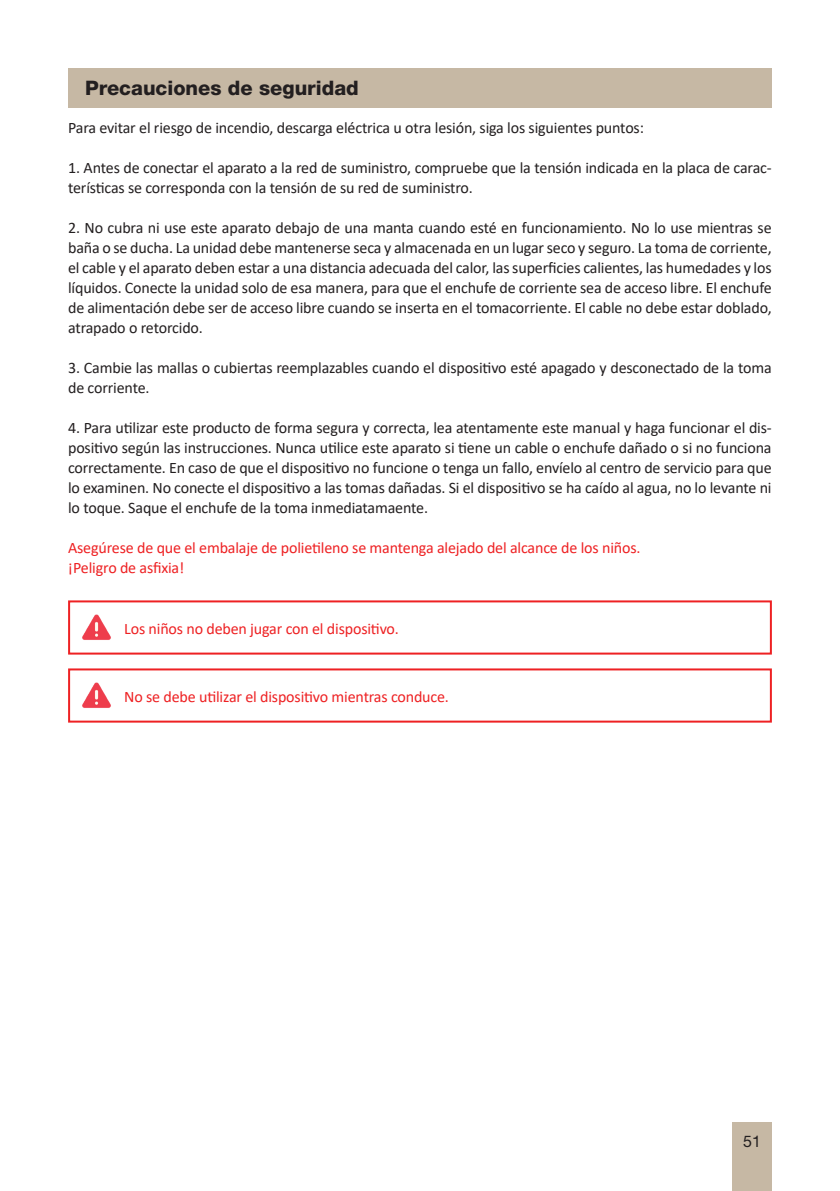
<style>
.page{position:relative;width:840px;height:1191px;background:#fff}
.page>*{position:absolute;margin:0;border:0;box-sizing:border-box;transform-origin:0 0}
.t1{font:800 20px "Helvetica Neue LT Std";color:#231f20}
.t2{font:16px/20px "Calibri";letter-spacing:-.01em;color:#231f20}
.t3{font:16px/20px "Calibri";letter-spacing:-.01em;color:#ee2123}
.t4{font:16px "Helvetica Neue LT Std";color:#231f20}
</style>
<div class="page">
<div style="left:731px;top:1123px;width:40px;height:68px;background:#c6b8a4"></div>
<div style="left:68px;top:68px;width:703px;height:40px;background:#c6b8a4"></div>
<div style="left:68px;top:600px;width:703px;height:54px;border:2px solid #ee2123"></div>
<img style="left:82px;top:614px;width:29px;height:26px">
<div style="left:68px;top:668px;width:703px;height:54px;border:2px solid #ee2123"></div>
<img style="left:82px;top:682px;width:29px;height:26px">
<p class="t1" style="left:85px;top:76px;width:275px">Precauciones de seguridad</p>
<p class="t2" style="left:68px;top:117px;width:577px">Para evitar el riesgo de incendio, descarga eléctrica u otra lesión, siga los siguientes puntos:</p>
<p class="t2" style="left:68px;top:157px;width:704px">1. Antes de conectar el aparato a la red de suministro, compruebe que la tensión indicada en la placa de carac&shy;terísticas se corresponda con la tensión de su red de suministro.</p>
<p class="t2" style="left:68px;top:217px;width:704px;text-align:justify">2. No cubra ni use este aparato debajo de una manta cuando esté en funcionamiento. No lo use mientras se baña o se ducha. La unidad debe mantenerse seca y almacenada en un lugar seco y seguro. La toma de corriente, el cable y el aparato deben estar a una distancia adecuada del calor, las superficies calientes, las humedades y los líquidos. Conecte la unidad solo de esa manera, para que el enchufe de corriente sea de acceso libre. El enchufe de alimentación debe ser de acceso libre cuando se inserta en el tomacorriente. El cable no debe estar doblado, atrapado o retorcido.</p>
<p class="t2" style="left:68px;top:357px;width:704px">3. Cambie las mallas o cubiertas reemplazables cuando el dispositivo esté apagado y desconectado de la toma de corriente.</p>
<p class="t2" style="left:68px;top:417px;width:704px;text-align:justify">4. Para utilizar este producto de forma segura y correcta, lea atentamente este manual y haga funcionar el dis&shy;positivo según las instrucciones. Nunca utilice este aparato si tiene un cable o enchufe dañado o si no funciona correctamente. En caso de que el dispositivo no funcione o tenga un fallo, envíelo al centro de servicio para que lo examinen. No conecte el dispositivo a las tomas dañadas. Si el dispositivo se ha caído al agua, no lo levante ni lo toque. Saque el enchufe de la toma inmediatamaente.</p>
<p class="t3" style="left:68px;top:537px;width:573px">Asegúrese de que el embalaje de polietileno se mantenga alejado del alcance de los niños. ¡Peligro de asfixia!</p>
<p class="t3" style="left:124px;top:618px;width:276px">Los niños no deben jugar con el dispositivo.</p>
<p class="t3" style="left:124px;top:686px;width:326px">No se debe utilizar el dispositivo mientras conduce.</p>
<p class="t4" style="left:742px;top:1131px;width:19px">51</p>
</div>
